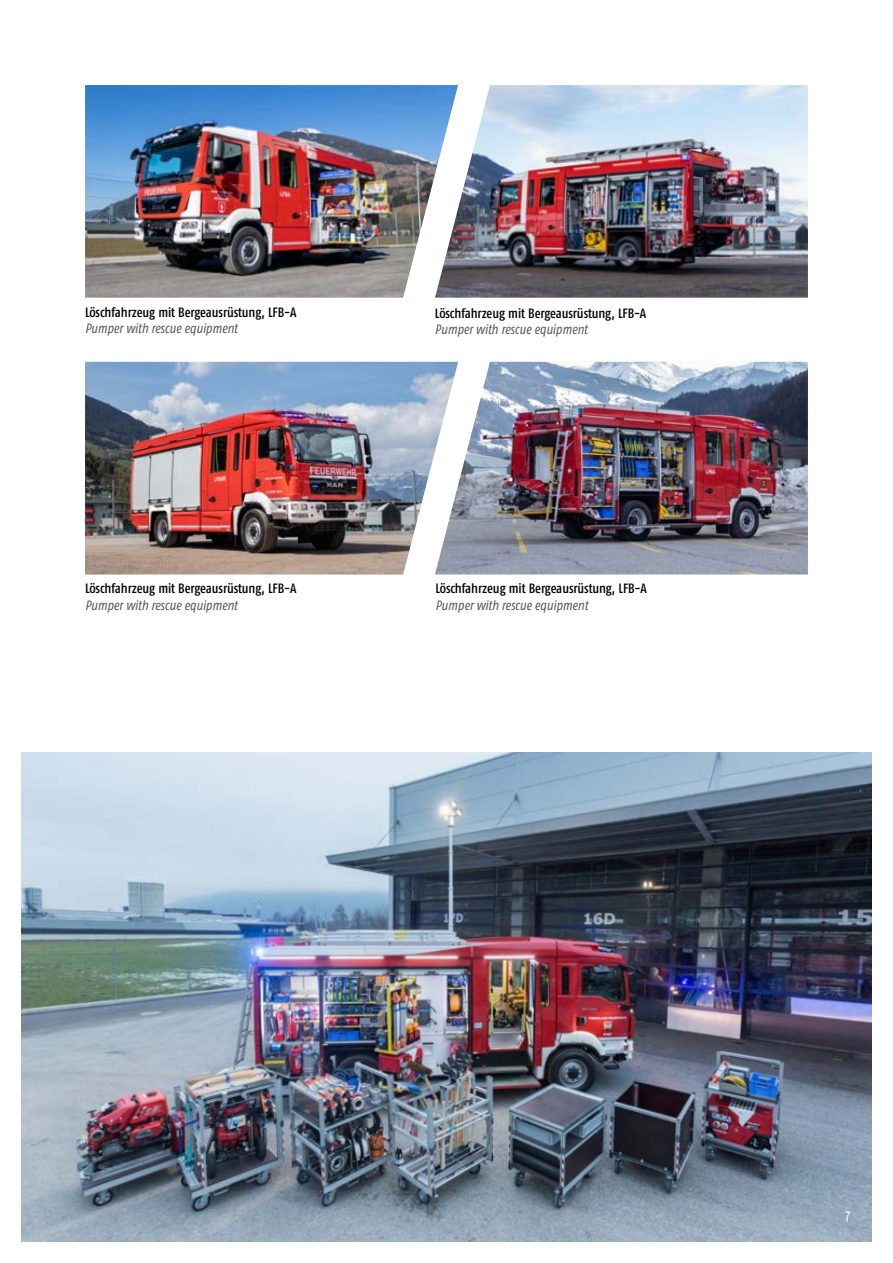
<style>
.page{position:relative;width:893px;height:1263px;background:#fff}
.page>*{position:absolute;margin:0;border:0;box-sizing:border-box;transform-origin:0 0}
.t1{font:condensed 15px "Fago Pro";color:#fff}
.t2{font:500 condensed 13.5px "Fago Pro";letter-spacing:-.01em;color:#000}
.t3{font:italic condensed 13.5px "Fago Pro";color:#575756}
</style>
<div class="page">
<img style="left:21px;top:753px;width:851px;height:489px">
<img style="left:85px;top:85px;width:350px;height:213px">
<img style="left:435px;top:85px;width:373px;height:213px">
<img style="left:85px;top:362px;width:350px;height:212px">
<img style="left:435px;top:362px;width:373px;height:212px">
<p class="t2" style="left:85px;top:304px;width:213px">Löschfahrzeug mit Bergeausrüstung, LFB-A</p>
<p class="t3" style="left:85px;top:321px;width:154px">Pumper with rescue equipment</p>
<p class="t2" style="left:85px;top:580px;width:213px">Löschfahrzeug mit Bergeausrüstung, LFB-A</p>
<p class="t3" style="left:85px;top:597px;width:154px">Pumper with rescue equipment</p>
<p class="t2" style="left:435px;top:305px;width:213px">Löschfahrzeug mit Bergeausrüstung, LFB-A</p>
<p class="t3" style="left:435px;top:322px;width:154px">Pumper with rescue equipment</p>
<p class="t2" style="left:435px;top:580px;width:213px">Löschfahrzeug mit Bergeausrüstung, LFB-A</p>
<p class="t3" style="left:435px;top:597px;width:154px">Pumper with rescue equipment</p>
<p class="t1" style="left:845px;top:1206px;width:6px">7</p>
</div>
